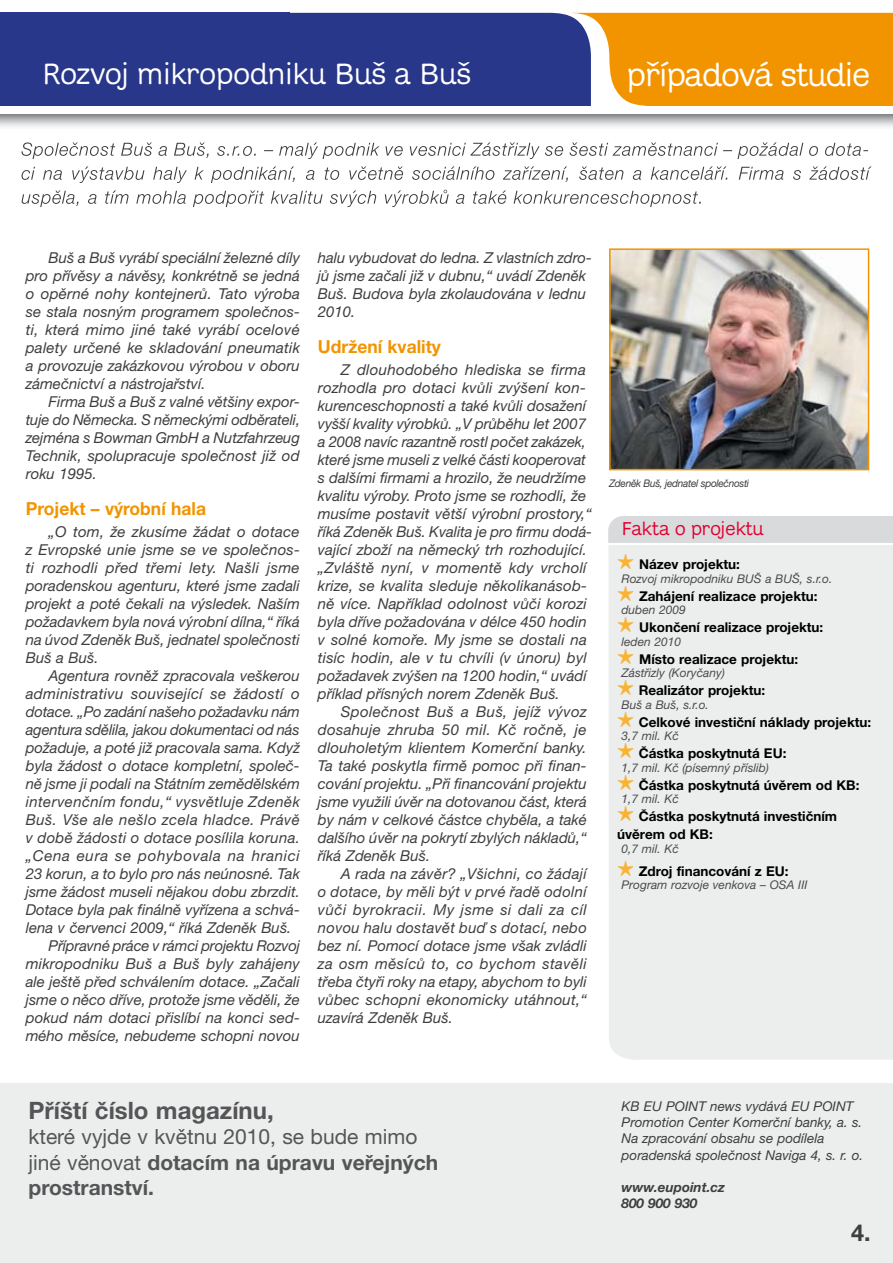
<style>
.page{position:relative;width:893px;height:1263px;background:#fff}
.page>*{position:absolute;margin:0;border:0;box-sizing:border-box;transform-origin:0 0}
.t1{font:33px "Adesso CE";letter-spacing:-.015em;color:#fff}
.t2{font:30px "Adesso CE";color:#fff}
.t3{font:700 24px "Helvetica Neue CE";color:#555557}
.t4{font:700 23.4px "Helvetica Neue CE";color:#3e3e40}
.t5{font:21px/25.2px "Helvetica Neue CE";color:#555557}
.t6{font:19.05px "Adesso CE";color:#e20031}
.t7{font:700 18px "Helvetica Neue CE";color:#f29400}
.t8{font:italic 15px/18px "Helvetica Neue CE";color:#3e3e40;text-align:justify}
.t9{font:italic 15px "Helvetica Neue CE";letter-spacing:.02em;color:#3e3e40}
.t10{font:italic 15px "Helvetica Neue CE";letter-spacing:.025em;color:#3e3e40}
.t11{font:italic 15px "Helvetica Neue CE";letter-spacing:.03em;color:#3e3e40}
.t12{font:italic 15px "Helvetica Neue CE";letter-spacing:.04em;color:#3e3e40}
.t13{font:700 13.5px/18px "Helvetica Neue CE";color:#000}
.t14{font:italic 13.5px/16.2px "Helvetica Neue CE";color:#3e3e40}
.t15{font:italic 700 13.5px/16.2px "Helvetica Neue CE";color:#3e3e40}
.t16{font:italic 12px "Helvetica Neue CE";color:#4b4b4d}
.t17{font:italic 10.5px "Helvetica Neue CE";letter-spacing:-.03em;color:#3e3e40;scale:.96 1}
.s1{font-weight:700}
</style>
<div class="page">
<div style="left:609px;top:545px;width:284px;height:515px;background:#eceded"></div>
<div style="left:0;top:1083px;width:893px;height:180px;background:#eceded"></div>
<div style="left:608px;top:516px;width:285px;height:27px;background:#d9dadb"></div>
<div style="left:290px;top:13px;width:277px;height:93px;background:#28378a"></div>
<div style="left:0;top:13px;width:290px;height:93px;background:#28378a"></div>
<svg style="left:567px;top:13px;width:326px;height:93px;background:#e59519"></svg>
<img style="left:612px;top:251px;width:254px;height:216px">
<div style="left:609px;top:248px;width:260px;height:222px;border:2px solid #f29400"></div>
<svg style="left:22px;top:190px;width:679px;height:17px"></svg>
<svg style="left:22px;top:166px;width:849px;height:17px"></svg>
<svg style="left:21px;top:142px;width:847px;height:17px"></svg>
<svg style="left:618px;top:554px;width:16px;height:15px"></svg>
<svg style="left:618px;top:586px;width:16px;height:15px"></svg>
<svg style="left:618px;top:617px;width:16px;height:15px"></svg>
<svg style="left:618px;top:649px;width:16px;height:15px"></svg>
<svg style="left:618px;top:680px;width:16px;height:15px"></svg>
<svg style="left:618px;top:712px;width:16px;height:15px"></svg>
<svg style="left:618px;top:743px;width:16px;height:15px"></svg>
<svg style="left:618px;top:775px;width:16px;height:15px"></svg>
<svg style="left:618px;top:806px;width:16px;height:15px"></svg>
<svg style="left:618px;top:860px;width:16px;height:15px"></svg>
<h2 class="t2" style="left:43px;top:57px;width:430px">Rozvoj mikropodniku Buš a Buš</h2>
<h1 class="t1" style="left:627px;top:56px;width:245px">případová studie</h1>
<p class="t8" style="left:26px;top:249px;width:276px;text-indent:23px">Buš a Buš vyrábí speciální železné díly pro přívěsy a návěsy, konkrétně se jedná o opěrné nohy kontejnerů. Tato výroba se stala nosným programem společnos&shy;ti, která mimo jiné také vyrábí ocelové palety určené ke skladování pneumatik a provozuje zakázkovou výrobou v oboru zámečnictví a nástrojařství.</p>
<p class="t8" style="left:26px;top:393px;width:276px;text-indent:23px">Firma Buš a Buš z valné většiny expor&shy;tuje do Německa. S německými odběrateli, zejména s Bowman GmbH a Nutzfahrzeug Technik, spolupracuje společnost již od roku 1995.</p>
<p class="t7" style="left:26px;top:499px;width:182px">Projekt – výrobní hala</p>
<p class="t8" style="left:26px;top:522px;width:276px;text-indent:23px">„O tom, že zkusíme žádat o dotace z Evropské unie jsme se ve společnos&shy;ti rozhodli před třemi lety. Našli jsme poradenskou agenturu, které jsme zadali projekt a poté čekali na výsledek. Naším požadavkem byla nová výrobní dílna,“ říká na úvod Zdeněk Buš, jednatel společnosti Buš a Buš.</p>
<p class="t8" style="left:49px;top:666px;width:253px">Agentura rovněž zpracovala veškerou</p>
<p class="t9" style="left:26px;top:685px;width:276px">administrativu související se žádostí o</p>
<p class="t8" style="left:26px;top:702px;width:276px">dotace. „Po zadání našeho požadavku nám</p>
<p class="t8" style="left:26px;top:720px;width:275px">agentura sdělila, jakou dokumentaci od nás</p>
<p class="t8" style="left:26px;top:738px;width:276px">požaduje, a poté již pracovala sama. Když</p>
<p class="t8" style="left:26px;top:756px;width:276px">byla žádost o dotace kompletní, společ-</p>
<p class="t8" style="left:26px;top:774px;width:276px">ně jsme ji podali na Státním zemědělském</p>
<p class="t10" style="left:26px;top:793px;width:276px">intervenčním fondu,“ vysvětluje Zdeněk</p>
<p class="t11" style="left:26px;top:811px;width:276px">Buš. Vše ale nešlo zcela hladce. Právě</p>
<p class="t9" style="left:26px;top:829px;width:276px">v době žádosti o dotace posílila koruna.</p>
<p class="t12" style="left:26px;top:847px;width:276px">„Cena eura se pohybovala na hranici</p>
<p class="t8" style="left:26px;top:864px;width:276px">23 korun, a to bylo pro nás neúnosné. Tak</p>
<p class="t8" style="left:26px;top:882px;width:276px">jsme žádost museli nějakou dobu zbrzdit.</p>
<p class="t8" style="left:26px;top:900px;width:276px">Dotace byla pak finálně vyřízena a schvá-</p>
<p class="t8" style="left:26px;top:918px;width:267px">lena v červenci 2009,“ říká Zdeněk Buš.</p>
<p class="t8" style="left:49px;top:936px;width:253px">Přípravné práce v rámci projektu Rozvoj</p>
<p class="t8" style="left:26px;top:954px;width:276px">mikropodniku Buš a Buš byly zahájeny</p>
<p class="t8" style="left:26px;top:972px;width:276px">ale ještě před schválením dotace. „Začali</p>
<p class="t8" style="left:26px;top:990px;width:276px">jsme o něco dříve, protože jsme věděli, že</p>
<p class="t8" style="left:26px;top:1008px;width:276px">pokud nám dotaci přislíbí na konci sed-</p>
<p class="t8" style="left:26px;top:1026px;width:276px">mého měsíce, nebudeme schopni novou</p>
<p class="t8" style="left:318px;top:249px;width:275px;text-align:left">halu vybudovat do ledna. Z vlastních zdro&shy;jů jsme začali již v dubnu,“ uvádí Zdeněk<br>Buš. Budova byla zkolaudována v lednu<br>2010.</p>
<p class="t7" style="left:318px;top:337px;width:125px">Udržení kvality</p>
<p class="t8" style="left:318px;top:360px;width:276px;text-align:left;text-indent:23px">Z dlouhodobého hlediska se firma rozhodla pro dotaci kvůli zvýšení kon&shy;kurenceschopnosti a také kvůli dosažení vyšší kvality výrobků. „V průběhu let 2007 a 2008 navíc razantně rostl počet zakázek, které jsme museli z velké části kooperovat s dalšími firmami a hrozilo, že neudržíme kvalitu výroby. Proto jsme se rozhodli, že musíme postavit větší výrobní prostory,“ říká Zdeněk Buš. Kvalita je pro firmu dodá&shy;vající zboží na německý trh rozhodující. „Zvláště nyní, v momentě kdy vrcholí krize, se kvalita sleduje několikanásob&shy;ně více. Například odolnost vůči korozi byla dříve požadována v délce 450 hodin v solné komoře. My jsme se dostali na tisíc hodin, ale v tu chvíli (v únoru) byl požadavek zvýšen na 1200 hodin,“ uvádí příklad přísných norem Zdeněk Buš.</p>
<p class="t8" style="left:318px;top:702px;width:271px;text-indent:23px">Společnost Buš a Buš, jejíž vývoz dosahuje zhruba 50 mil. Kč ročně, je dlouholetým klientem Komerční banky.<br>Ta také poskytla firmě pomoc při finan&shy;cování projektu. „Při financování projektu jsme využili úvěr na dotovanou část, která by nám v celkové částce chyběla, a také dalšího úvěr na pokrytí zbylých nákladů,“ říká Zdeněk Buš.</p>
<p class="t8" style="left:318px;top:864px;width:271px;text-indent:23px">A rada na závěr? „Všichni, co žádají o dotace, by měli být v prvé řadě odolní vůči byrokracii. My jsme si dali za cíl novou halu dostavět buď s dotací, nebo bez ní. Pomocí dotace jsme však zvládli za osm měsíců to, co bychom stavěli třeba čtyři roky na etapy, abychom to byli vůbec schopni ekonomicky utáhnout,“ uzavírá Zdeněk Buš.</p>
<p class="t17" style="left:609px;top:477px;width:147px">Zdeněk Buš, jednatel společnosti</p>
<p class="t6" style="left:622px;top:518px;width:143px">Fakta o projektu</p>
<p class="t13" style="left:639px;top:556px;width:102px">Název projektu:</p>
<p class="t16" style="left:621px;top:572px;width:213px">Rozvoj mikropodniku BUŠ a BUŠ, s.r.o.</p>
<p class="t13" style="left:639px;top:587px;width:180px">Zahájení realizace projektu:</p>
<p class="t16" style="left:621px;top:603px;width:66px">duben 2009</p>
<p class="t13" style="left:639px;top:619px;width:186px">Ukončení realizace projektu:</p>
<p class="t16" style="left:621px;top:635px;width:61px">leden 2010</p>
<p class="t13" style="left:639px;top:650px;width:161px">Místo realizace projektu:</p>
<p class="t16" style="left:621px;top:666px;width:105px">Zástřizly (Koryčany)</p>
<p class="t13" style="left:639px;top:682px;width:128px">Realizátor projektu:</p>
<p class="t16" style="left:621px;top:698px;width:89px">Buš a Buš, s.r.o.</p>
<p class="t13" style="left:639px;top:713px;width:234px">Celkové investiční náklady projektu:</p>
<p class="t16" style="left:621px;top:729px;width:59px">3,7 mil. Kč</p>
<p class="t13" style="left:639px;top:745px;width:149px">Částka poskytnutá EU:</p>
<p class="t16" style="left:621px;top:761px;width:149px">1,7 mil. Kč (písemný příslib)</p>
<p class="t13" style="left:639px;top:776px;width:222px">Částka poskytnutá úvěrem od KB:</p>
<p class="t16" style="left:621px;top:792px;width:59px">1,7 mil. Kč</p>
<p class="t13" style="left:617px;top:808px;width:221px;text-indent:21px">Částka poskytnutá investičním úvěrem od KB:</p>
<p class="t16" style="left:621px;top:842px;width:59px">0,7 mil. Kč</p>
<p class="t13" style="left:639px;top:862px;width:151px">Zdroj financování z EU:</p>
<p class="t16" style="left:621px;top:878px;width:188px">Program rozvoje venkova – OSA III</p>
<h3 class="t3" style="left:29px;top:1097px;width:247px">Příští číslo magazínu,</h3>
<h3 class="t5" style="left:29px;top:1124px;width:411px">které vyjde v květnu 2010, se bude mimo jiné věnovat <span class="s1">dotacím na úpravu veřejných prostranství.</span></h3>
<p class="t14" style="left:622px;top:1098px;width:243px">KB EU POINT news vydává EU POINT Promotion Center Komerční banky, a. s.<br>Na zpracování obsahu se podílela poradenská společnost Naviga 4, s. r. o.</p>
<p class="t15" style="left:622px;top:1179px;width:105px">www.eupoint.cz<br>800 900 930</p>
<h3 class="t4" style="left:851px;top:1220px;width:21px">4.</h3>
</div>
